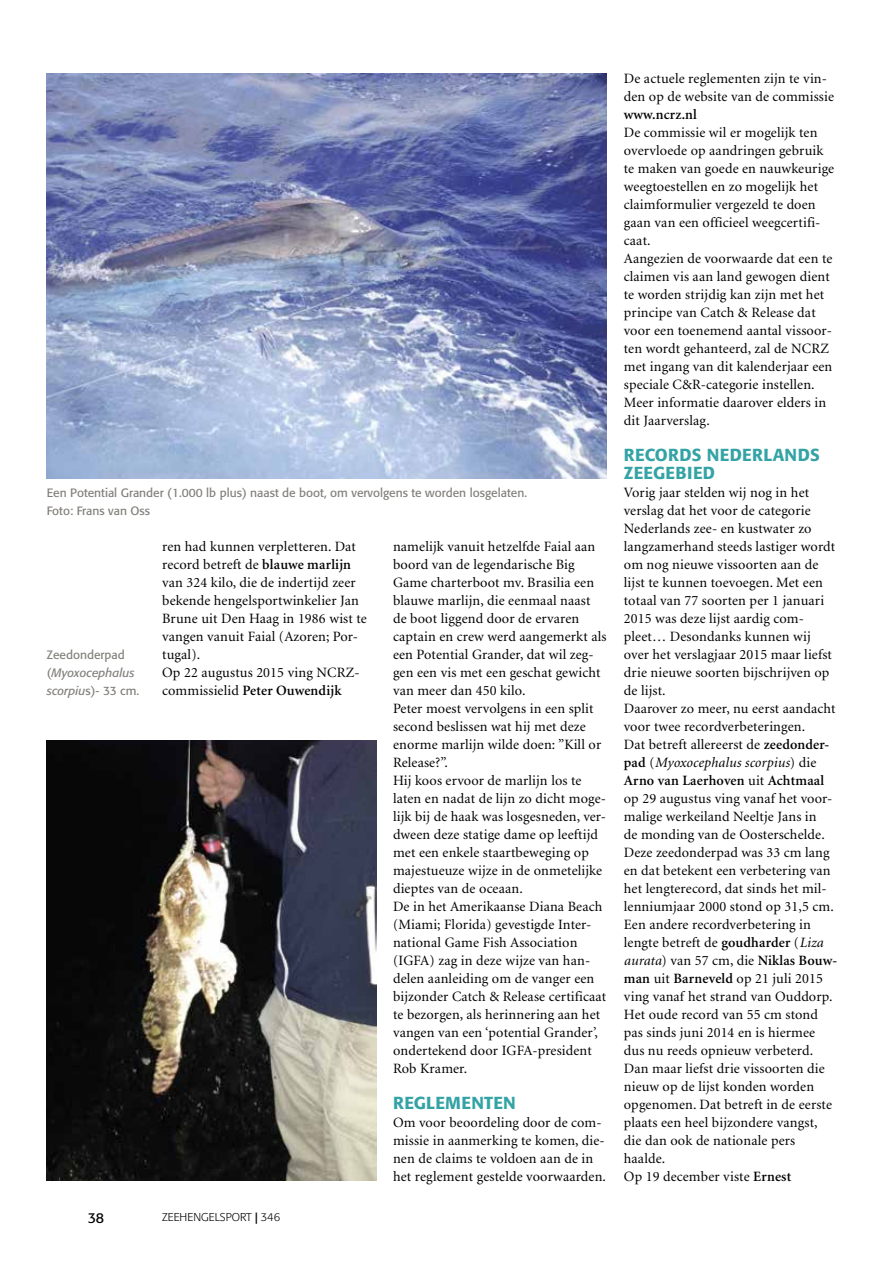
<style>
.page{position:relative;width:893px;height:1263px;background:#fff}
.page>*{position:absolute;margin:0;border:0;box-sizing:border-box;transform-origin:0 0}
.t1{font:500 17.25px/18px "Formata";letter-spacing:.01em;color:#34a3a5}
.t2{font:14.25px/18px "Minion";letter-spacing:.01em;color:#000}
.t3{font:600 14.25px "Minion";letter-spacing:.01em;color:#000}
.t4{font:14.25px "Formata";color:#000}
.t5{font:12px/18px "Formata";color:#82807c}
.t6{font:300 11.25px "Formata";color:#000}
.s1{font-style:italic}
.s2{font-weight:600}
.s3{font-weight:500}
</style>
<div class="page">
<img style="left:47px;top:74px;width:560px;height:405px">
<img style="left:47px;top:741px;width:329px;height:440px">
<p class="t5" style="left:47px;top:484px;width:482px">Een Potential Grander (1.000 lb plus) naast de boot, om vervolgens te worden losgelaten.<br>Foto: Frans van Oss</p>
<p class="t5" style="left:47px;top:646px;width:94px">Zeedonderpad (<span class="s1">Myoxocephalus scorpiu</span>s)- 33 cm.</p>
<p class="t2" style="left:162px;top:538px;width:206px">ren had kunnen verpletteren. Dat record betreft de <span class="s2">blauwe marlijn </span>van 324 kilo, die de indertijd zeer bekende hengelsportwinkelier Jan<br>Brune uit Den Haag in 1986 wist te vangen vanuit Faial (Azoren; Por&shy;tugal).<br>Op 22 augustus 2015 ving NCRZ&shy;commissielid <span class="s2">Peter Ouwendijk</span></p>
<p class="t2" style="left:393px;top:538px;width:215px">namelijk vanuit hetzelfde Faial aan boord van de legendarische Big<br>Game charterboot mv. Brasilia een blauwe marlijn, die eenmaal naast de boot liggend door de ervaren captain en crew werd aangemerkt als een Potential Grander, dat wil zeg&shy;gen een vis met een geschat gewicht van meer dan 450 kilo.<br>Peter moest vervolgens in een split second beslissen wat hij met deze enorme marlijn wilde doen: ”Kill or<br>Release?”.<br>Hij koos ervoor de marlijn los te laten en nadat de lijn zo dicht moge&shy;lijk bij de haak was losgesneden, ver&shy;dween deze statige dame op leeftijd met een enkele staartbeweging op majestueuze wijze in de onmetelijke dieptes van de oceaan.<br>De in het Amerikaanse Diana Beach (Miami; Florida) gevestigde Inter&shy;national Game Fish Association (IGFA) zag in deze wijze van han&shy;delen aanleiding om de vanger een bijzonder Catch &amp; Release certificaat te bezorgen, als herinnering aan het vangen van een ‘potential Grander’, ondertekend door IGFA-president<br>Rob Kramer.</p>
<p class="t1" style="left:393px;top:1094px;width:124px">REGLEMENTEN</p>
<p class="t2" style="left:393px;top:1114px;width:214px">Om voor beoordeling door de com&shy;missie in aanmerking te komen, die&shy;nen de claims te voldoen aan de in het reglement gestelde voorwaarden.</p>
<p class="t4" style="left:88px;top:1209px;width:18px">38</p>
<p class="t6" style="left:162px;top:1211px;width:120px">ZEEHENGELSPORT <span class="s3">|</span> 346</p>
<p class="t2" style="left:624px;top:70px;width:212px">De actuele reglementen zijn te vin&shy;den op de website van de commissie</p>
<p class="t3" style="left:624px;top:107px;width:75px">www.ncrz.nl</p>
<p class="t2" style="left:624px;top:124px;width:212px">De commissie wil er mogelijk ten overvloede op aandringen gebruik te maken van goede en nauwkeurige weegtoestellen en zo mogelijk het claimformulier vergezeld te doen gaan van een officieel weegcertifi&shy;caat.<br>Aangezien de voorwaarde dat een te claimen vis aan land gewogen dient te worden strijdig kan zijn met het principe van Catch &amp; Release dat voor een toenemend aantal vissoor&shy;ten wordt gehanteerd, zal de NCRZ met ingang van dit kalenderjaar een speciale C&amp;R-categorie instellen.<br>Meer informatie daarover elders in dit Jaarverslag.</p>
<p class="t1" style="left:624px;top:446px;width:197px">RECORDS NEDERLANDS<br>ZEEGEBIED</p>
<p class="t2" style="left:624px;top:484px;width:215px">Vorig jaar stelden wij nog in het verslag dat het voor de categorie<br>Nederlands zee- en kustwater zo langzamerhand steeds lastiger wordt om nog nieuwe vissoorten aan de lijst te kunnen toevoegen. Met een totaal van 77 soorten per 1 januari<br>2015 was deze lijst aardig com&shy;pleet… Desondanks kunnen wij over het verslagjaar 2015 maar liefst drie nieuwe soorten bijschrijven op de lijst.<br>Daarover zo meer, nu eerst aandacht voor twee recordverbeteringen.<br>Dat betreft allereerst de <span class="s2">zeedonder&shy;pad</span> (<span class="s1">Myoxocephalus scorpius</span>) die<br><span class="s2">Arno van Laerhoven</span> uit <span class="s2">Achtmaal </span>op 29 augustus ving vanaf het voor&shy;malige werkeiland Neeltje Jans in<br>de monding van de Oosterschelde.<br>Deze zeedonderpad was 33 cm lang en dat betekent een verbetering van het lengterecord, dat sinds het mil&shy;lenniumjaar 2000 stond op 31,5 cm.<br>Een andere recordverbetering in lengte betreft de <span class="s2">goudharder</span> (<span class="s1">Liza aurata</span>) van 57 cm, die <span class="s2">Niklas Bouw&shy;man</span> uit <span class="s2">Barneveld</span> op 21 juli 2015 ving vanaf het strand van Ouddorp.<br>Het oude record van 55 cm stond pas sinds juni 2014 en is hiermee dus nu reeds opnieuw verbeterd.<br>Dan maar liefst drie vissoorten die nieuw op de lijst konden worden opgenomen. Dat betreft in de eerste plaats een heel bijzondere vangst, die dan ook de nationale pers haalde.<br>Op 19 december viste <span class="s2">Ernest</span></p>
</div>
